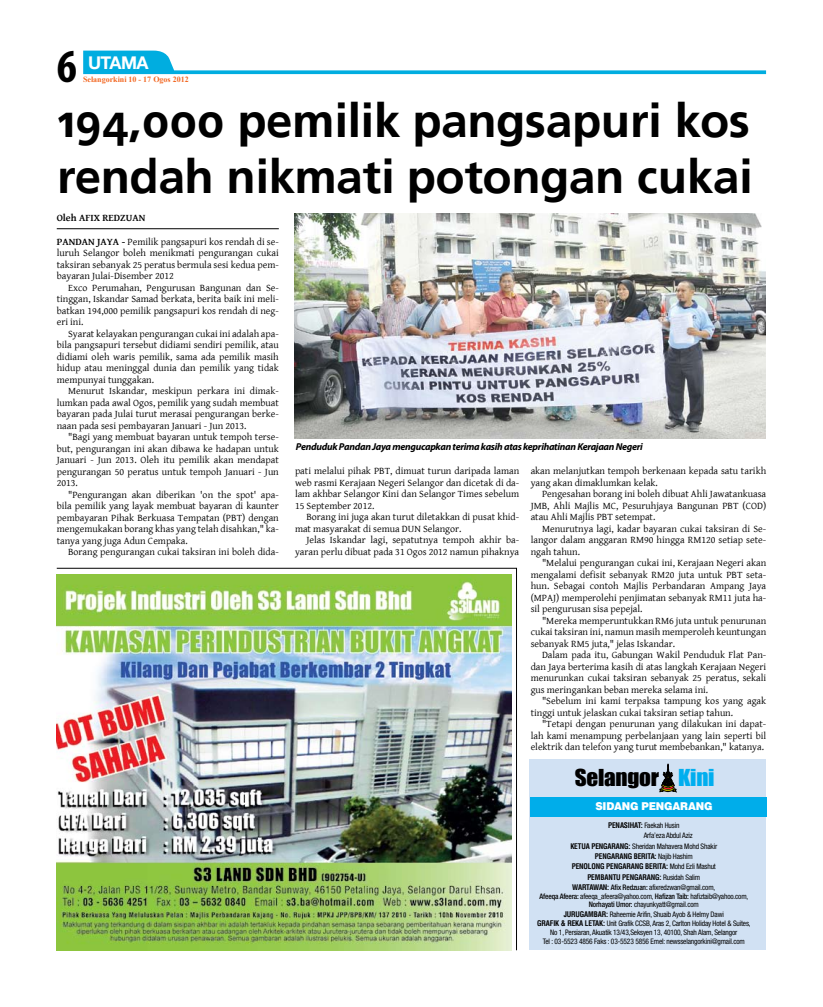
<style>
.page{position:relative;width:823px;height:1007px;background:#fff}
.page>*{position:absolute;margin:0;border:0;box-sizing:border-box;transform-origin:0 0}
.t1{font:700 condensed 47.3px "Myriad Pro";color:#000}
.t2{font:700 47px/56px "Frutiger Linotype";color:#000}
.t3{font:21.4px "Impact";letter-spacing:-.01em;color:#000;scale:1.08 1}
.t4{font:700 17.7px "Helvetica Neue";letter-spacing:-.03em;color:#fff}
.t5{font:900 10.8px "Helvetica";letter-spacing:-.02em;color:#fff;scale:.94 1}
.t6{font:10px/11.5px "Gentium Basic";color:#000;text-align:justify}
.t7{font:italic 700 10px "Myriad Pro";letter-spacing:-.03em;color:#000}
.t8{font:700 10px "Gentium Basic";color:#000}
.t9{font:700 8px "Times New Roman";color:#f26722}
.t10{font:condensed 7.6px/8.4px "Helvetica Neue";letter-spacing:-.02em;color:#000;text-align:center}
.t11{font:700 condensed 7.6px/10.3px "Helvetica";letter-spacing:-.02em;color:#000;text-align:center}
.s1{font-weight:700}
.s2{color:#00aeef}
.s3{font-family:"Helvetica";font-weight:700}
.s4{font-family:"Helvetica Neue";font-weight:400}
.s5{font-weight:500}
</style>
<div class="page">
<svg style="left:83px;top:51px;width:682px;height:23px"></svg>
<div style="left:529px;top:759px;width:236px;height:190px;background:#d1e1f3"></div>
<div style="left:529px;top:797px;width:236px;height:19px;background:#00adea"></div>
<svg style="left:659px;top:763px;width:16px;height:28px"></svg>
<img style="left:56px;top:568px;width:460px;height:382px">
<hr style="left:57px;top:228px;width:222px;height:1px;background:#000">
<img style="left:295px;top:214px;width:470px;height:224px">
<h1 class="t1" style="left:57px;top:36px;width:22px">6</h1>
<h3 class="t4" style="left:88px;top:52px;width:62px">UTAMA</h3>
<p class="t9" style="left:83px;top:74px;width:107px">Selangorkini 10 - 17 Ogos 2012</p>
<h2 class="t2" style="left:57px;top:93px;width:696px">194,000 pemilik pangsapuri kos rendah nikmati potongan cukai</h2>
<p class="t8" style="left:57px;top:211px;width:90px">OLEH AFIX REDZUAN</p>
<p class="t8" style="left:57px;top:234px;width:51px">PANDAN JAYA</p>
<p class="t6" style="left:57px;top:235px;width:223px;text-indent:65px"><span class="s1">-</span> Pemilik pangsapuri kos rendah di se&shy;luruh Selangor boleh menikmati pengurangan cukai taksiran sebanyak 25 peratus bermula sesi kedua pem&shy;bayaran Julai-Disember 2012</p>
<p class="t6" style="left:57px;top:281px;width:223px;text-indent:11px">Exco Perumahan, Pengurusan Bangunan dan Se&shy;tinggan, Iskandar Samad berkata, berita baik ini meli&shy;batkan 194,000 pemilik pangsapuri kos rendah di neg&shy;eri ini.</p>
<p class="t6" style="left:57px;top:327px;width:223px;text-indent:11px">Syarat kelayakan pengurangan cukai ini adalah apa&shy;bila pangsapuri tersebut didiami sendiri pemilik, atau didiami oleh waris pemilik, sama ada pemilik masih hidup atau meninggal dunia dan pemilik yang tidak mempunyai tunggakan.</p>
<p class="t6" style="left:57px;top:385px;width:223px;text-indent:11px">Menurut Iskandar, meskipun perkara ini dimak&shy;lumkan pada awal Ogos, pemilik yang sudah membuat bayaran pada Julai turut merasai pengurangan berke&shy;naan pada sesi pembayaran Januari - Jun 2013.</p>
<p class="t6" style="left:57px;top:431px;width:223px;text-indent:11px">"Bagi yang membuat bayaran untuk tempoh terse&shy;but, pengurangan ini akan dibawa ke hadapan untuk Januari - Jun 2013. Oleh itu pemilik akan mendapat pengurangan 50 peratus untuk tempoh Januari - Jun 2013.</p>
<p class="t6" style="left:57px;top:488px;width:223px;text-indent:11px">"Pengurangan akan diberikan 'on the spot' apa&shy;bila pemilik yang layak membuat bayaran di kaunter pembayaran Pihak Berkuasa Tempatan (PBT) dengan mengemukakan borang khas yang telah disahkan," ka&shy;tanya yang juga Adun Cempaka.</p>
<p class="t6" style="left:68px;top:546px;width:212px">Borang pengurangan cukai taksiran ini boleh dida-</p>
<p class="t7" style="left:296px;top:440px;width:348px">Penduduk Pandan Jaya mengucapkan terima kasih atas keprihatinan Kerajaan Negeri</p>
<p class="t6" style="left:530px;top:465px;width:237px">akan melanjutkan tempoh berkenaan kepada satu tarikh yang akan dimaklumkan kelak.</p>
<p class="t6" style="left:530px;top:488px;width:237px;text-indent:11px">Pengesahan borang ini boleh dibuat Ahli Jawatankuasa JMB, Ahli Majlis MC, Pesuruhjaya Bangunan PBT (COD) atau Ahli Majlis PBT setempat.</p>
<p class="t6" style="left:530px;top:522px;width:237px;text-indent:11px">Menurutnya lagi, kadar bayaran cukai taksiran di Se&shy;langor dalam anggaran RM90 hingga RM120 setiap sete&shy;ngah tahun.</p>
<p class="t6" style="left:530px;top:557px;width:237px;text-indent:11px">"Melalui pengurangan cukai ini, Kerajaan Negeri akan mengalami defisit sebanyak RM20 juta untuk PBT seta&shy;hun. Sebagai contoh Majlis Perbandaran Ampang Jaya (MPAJ) memperolehi penjimatan sebanyak RM11 juta ha&shy;sil pengurusan sisa pepejal.</p>
<p class="t6" style="left:530px;top:614px;width:237px;text-indent:11px">"Mereka memperuntukkan RM6 juta untuk penurunan cukai taksiran ini, namun masih memperoleh keuntungan sebanyak RM5 juta," jelas Iskandar.</p>
<p class="t6" style="left:530px;top:649px;width:237px;text-indent:11px">Dalam pada itu, Gabungan Wakil Penduduk Flat Pan&shy;dan Jaya berterima kasih di atas langkah Kerajaan Negeri menurunkan cukai taksiran sebanyak 25 peratus, sekali gus meringankan beban mereka selama ini.</p>
<p class="t6" style="left:530px;top:695px;width:237px;text-indent:11px">"Sebelum ini kami terpaksa tampung kos yang agak tinggi untuk jelaskan cukai taksiran setiap tahun.</p>
<p class="t6" style="left:530px;top:718px;width:237px;text-indent:11px">"Tetapi dengan penurunan yang dilakukan ini dapat&shy;lah kami menampung perbelanjaan yang lain seperti bil elektrik dan telefon yang turut membebankan," katanya.</p>
<p class="t6" style="left:295px;top:465px;width:225px">pati melalui pihak PBT, dimuat turun daripada laman web rasmi Kerajaan Negeri Selangor dan dicetak di da&shy;lam akhbar Selangor Kini dan Selangor Times sebelum 15 September 2012.</p>
<p class="t6" style="left:295px;top:511px;width:225px;text-indent:11px">Borang ini juga akan turut diletakkan di pusat khid&shy;mat masyarakat di semua DUN Selangor.</p>
<p class="t6" style="left:295px;top:534px;width:225px;text-align:right">Jelas Iskandar lagi, sepatutnya tempoh akhir ba&shy;yaran perlu dibuat pada 31 Ogos 2012 namun pihaknya</p>
<h3 class="t3" style="left:574px;top:760px;width:131px">Selangor <span class="s2">Kini</span></h3>
<p class="t5" style="left:595px;top:798px;width:126px">SIDANG PENGARANG</p>
<p class="t10" style="left:607px;top:821px;width:73px"><span class="s3">PENASIHAT:</span> Faekah Husin</p>
<p class="t10" style="left:643px;top:831px;width:50px">Arfa’eza Abdul Aziz</p>
<p class="t10" style="left:570px;top:841px;width:148px"><span class="s3">KETUA PENGARANG:</span> Sheridan Mahavera Mohd Shakir</p>
<p class="t11" style="left:571px;top:850px;width:145px">PENGARANG BERITA: <span class="s4">Najib Hashim<br></span>PENOLONG PENGARANG BERITA: <span class="s4">Mohd Ezli Mashut<br></span>PEMBANTU PENGARANG: <span class="s4">Rusidah Salim</span></p>
<p class="t10" style="left:539px;top:882px;width:210px"><span class="s3">WARTAWAN:</span> <span class="s5">Afix Redzuan:</span> afixredzwan@gmail.com,<br><span class="s5">Afeeqa Afeera:</span> afeeqa_afeera@yahoo.com, <span class="s5">Hafizan Taib:</span> hafiztaib@yahoo.com,<br><span class="s5">Norhayati Umor:</span> chayunkyatt@gmail.com</p>
<p class="t10" style="left:537px;top:908px;width:215px;line-height:9.8px"><span class="s3">JURUGAMBAR:</span> Raheemie Arifin, Shuaib Ayob &amp; Helmy Dawi<br><span class="s3">GRAFIK &amp; REKA LETAK:</span> Unit Grafik CCSB, Aras 2, Carlton Holiday Hotel &amp; Suites,</p>
<p class="t10" style="left:542px;top:927px;width:203px;line-height:8.7px">No 1, Persiaran, Akuatik 13/43,Seksyen 13, 40100, Shah Alam, Selangor<br>Tel : 03-5523 4856 Faks : 03-5523 5856 Emel: newsselangorkini@gmail.com</p>
</div>
